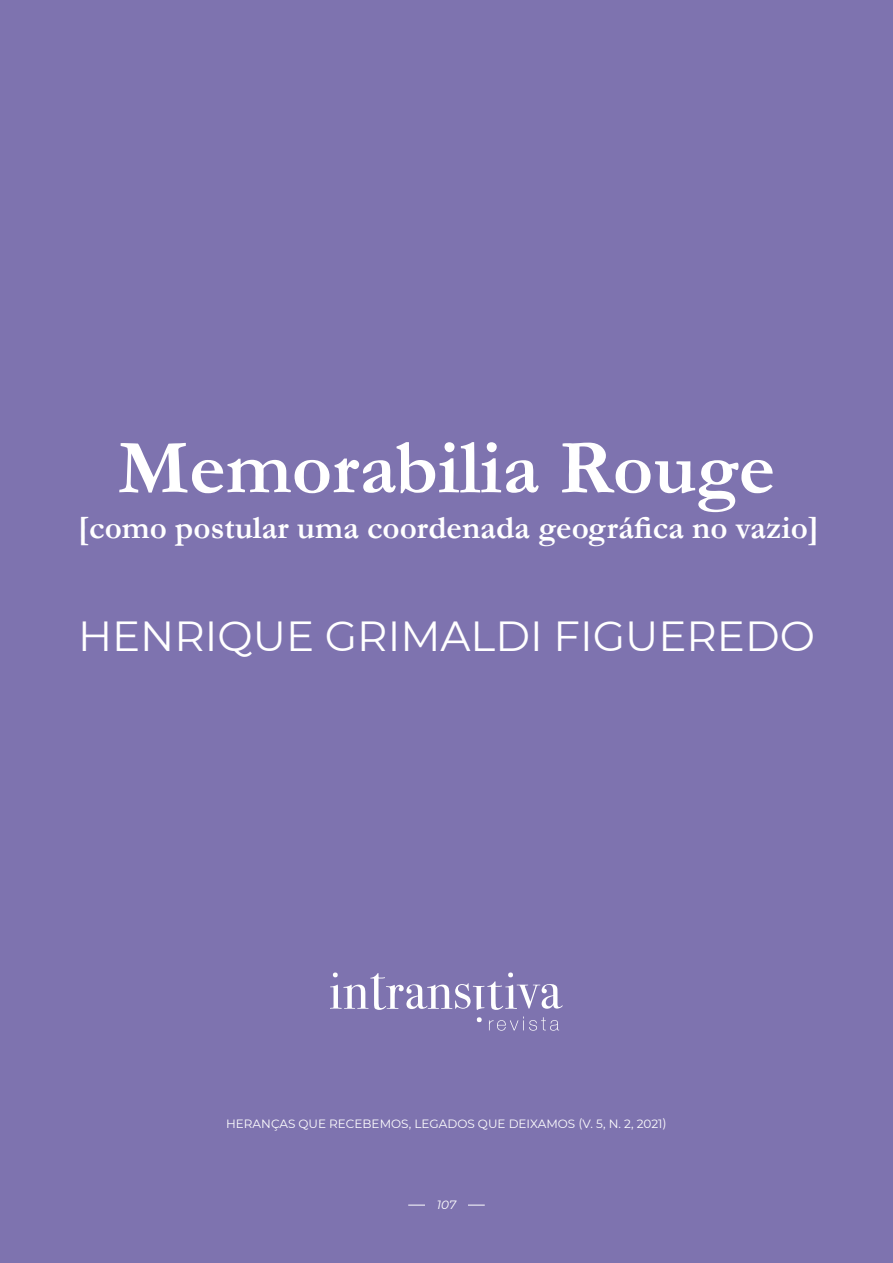
<style>
.page{position:relative;width:893px;height:1263px;background:#7e73af}
.page>*{position:absolute;margin:0;border:0;box-sizing:border-box;transform-origin:0 0}
.t1{font:700 78px "Garamond";color:#fff}
.t2{font:42px "Montserrat";color:#fff}
.t3{font:700 33px "Garamond";color:#fff}
.t4{font:12px "Montserrat";color:#fff}
.t5{font:italic 12px "Montserrat";color:#fff}
</style>
<div class="page">
<hr style="left:408px;top:1205px;width:77px;height:1px;background:#fff">
<div style="left:425px;top:1197px;width:43px;height:12px;background:#7e73af"></div>
<svg style="left:330px;top:972px;width:233px;height:59px"></svg>
<h1 class="t1" style="left:118px;top:415px;width:659px">Memorabilia Rouge</h1>
<h3 class="t3" style="left:77px;top:505px;width:744px">[como postular uma coordenada geográfica no vazio]</h3>
<h2 class="t2" style="left:78px;top:608px;width:738px">HENRIQUE GRIMALDI FIGUEREDO</h2>
<p class="t4" style="left:226px;top:1115px;width:442px">HERANÇAS QUE RECEBEMOS, LEGADOS QUE DEIXAMOS (V. 5, N. 2, 2021)</p>
<p class="t5" style="left:437px;top:1196px;width:21px">107</p>
</div>
